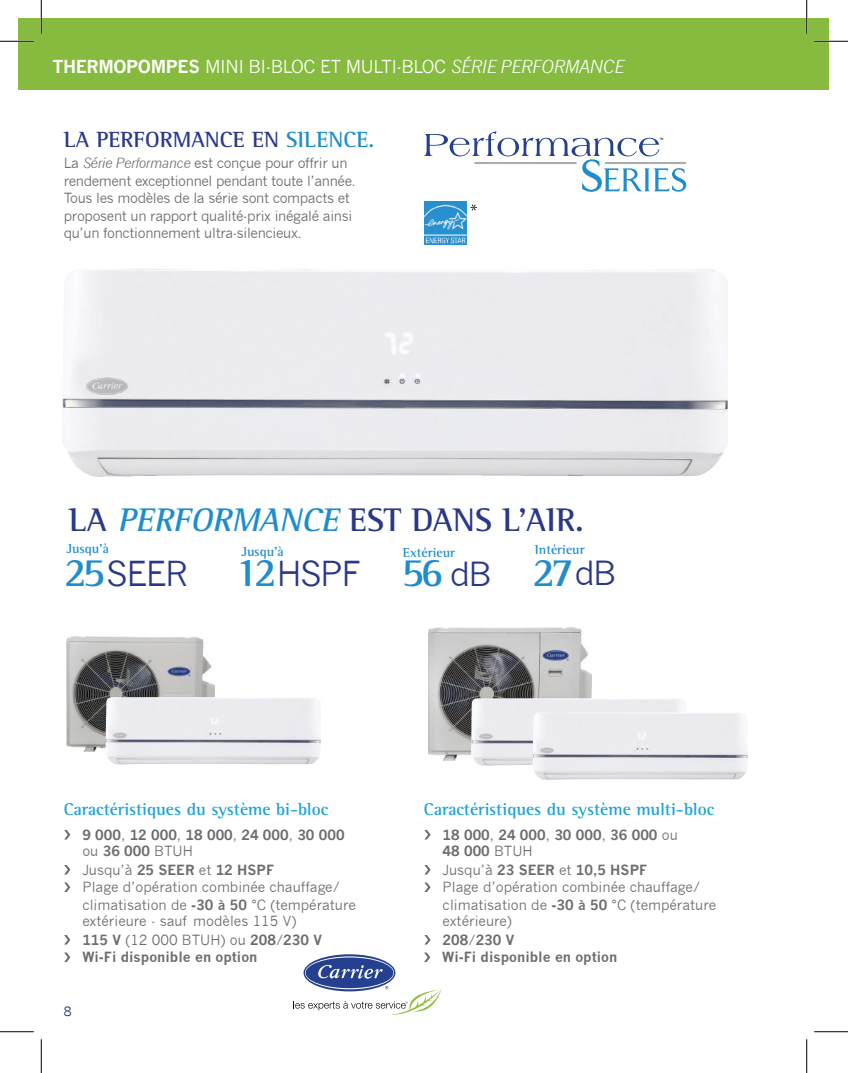
<style>
.page{position:relative;width:848px;height:1073px;background:#fff}
.page>*{position:absolute;margin:0;border:0;box-sizing:border-box;transform-origin:0 0}
.t1{font:700 41.38px "Rotis Semi Serif";color:#1f8dcd}
.t2{font:33.62px "News Gothic";letter-spacing:-.05em;color:#293889}
.t3{font:700 33.5px "Rotis Semi Serif";color:#293889}
.t4{font:700 22.5px "Rotis Semi Serif";color:#293889}
.t5{font:700 17.5px "Rotis Semi Serif";color:#1ea2dc}
.t6{font:17.5px "News Gothic";letter-spacing:-.025em;color:#fff}
.t7{font:13.75px/17.1px "News Gothic";color:#6c6d70}
.t8{font:13.75px/17.5px "News Gothic";letter-spacing:-.02em;color:#6c6d70}
.t9{font:700 13.75px/16.5px "News Gothic";color:#6c6d70}
.t10{font:700 13.38px "Rotis Semi Serif";color:#1f8dcd}
.t11{font:12.5px "News Gothic";color:#293889}
.s1{font-weight:700}
.s2{font-style:italic}
.s3{color:#1f8dcd}
.s4{font-style:italic;color:#1f8dcd}
.s5{font-family:"Rotis Semi Serif";font-weight:700;font-size:41.38px;color:#1f8dcd}
.s6{font-family:"News Gothic";font-weight:400;font-size:32.5px;color:#293889}
.s7{font-weight:400}
</style>
<div class="page">
<div style="left:19px;top:19px;width:810px;height:71px;background:#86bb40"></div>
<svg style="left:64px;top:830px;width:6px;height:9px"></svg>
<svg style="left:64px;top:865px;width:6px;height:9px"></svg>
<svg style="left:64px;top:882px;width:6px;height:10px"></svg>
<svg style="left:64px;top:935px;width:6px;height:9px"></svg>
<svg style="left:424px;top:131px;width:262px;height:61px"></svg>
<svg style="left:303px;top:954px;width:92px;height:37px"></svg>
<svg style="left:305px;top:956px;width:89px;height:33px"></svg>
<div style="left:305px;top:957px;width:88px;height:31px;background:#24408f;border-radius:50%"></div>
<svg style="left:318px;top:964px;width:65px;height:15px"></svg>
<svg style="left:293px;top:986px;width:148px;height:28px"></svg>
<svg style="left:424px;top:830px;width:6px;height:9px"></svg>
<svg style="left:424px;top:865px;width:6px;height:9px"></svg>
<svg style="left:424px;top:882px;width:6px;height:10px"></svg>
<svg style="left:424px;top:935px;width:6px;height:9px"></svg>
<svg style="left:470px;top:204px;width:7px;height:6px"></svg>
<img style="left:62px;top:269px;width:666px;height:208px">
<img style="left:67px;top:636px;width:147px;height:116px">
<img style="left:106px;top:697px;width:215px;height:67px">
<img style="left:429px;top:628px;width:162px;height:132px">
<img style="left:471px;top:698px;width:215px;height:67px">
<img style="left:424px;top:201px;width:42px;height:44px">
<img style="left:532px;top:712px;width:215px;height:67px">
<svg style="left:64px;top:952px;width:6px;height:10px"></svg>
<svg style="left:424px;top:952px;width:6px;height:10px"></svg>
<hr style="left:0;top:40px;width:34px;height:2px;background:#fff">
<hr style="left:814px;top:40px;width:34px;height:2px;background:#fff">
<hr style="left:40px;top:0;width:2px;height:34px;background:#fff">
<hr style="left:805px;top:0;width:2px;height:34px;background:#fff">
<hr style="left:0;top:41px;width:34px;height:1px;background:#000">
<hr style="left:814px;top:41px;width:34px;height:1px;background:#000">
<hr style="left:0;top:1031px;width:34px;height:1px;background:#000">
<hr style="left:814px;top:1031px;width:34px;height:1px;background:#000">
<hr style="left:41px;top:0;width:1px;height:34px;background:#000">
<hr style="left:41px;top:1039px;width:1px;height:33px;background:#000">
<hr style="left:806px;top:0;width:1px;height:34px;background:#000">
<hr style="left:806px;top:1039px;width:1px;height:33px;background:#000">
<p class="t6" style="left:52px;top:56px;width:573px"><span class="s1">THERMOPOMPES</span> MINI BI-BLOC ET MULTI-BLOC <span class="s2">SÉRIE PERFORMANCE</span></p>
<h3 class="t4" style="left:64px;top:126px;width:312px">LA PERFORMANCE EN <span class="s3">SILENCE.</span></h3>
<p class="t8" style="left:64px;top:154px;width:293px">La <span class="s2">Série Performance</span> est conçue pour offrir un rendement exceptionnel pendant toute l’année.<br>Tous les modèles de la série sont compacts et proposent un rapport qualité-prix inégalé ainsi qu’un fonctionnement ultra-silencieux.</p>
<h3 class="t3" style="left:69px;top:500px;width:516px">LA <span class="s4">PERFORMANCE</span> EST DANS L’AIR.</h3>
<p class="t10" style="left:67px;top:541px;width:44px">Jusqu’à</p>
<h2 class="t2" style="left:64px;top:554px;width:126px"><span class="s5">25</span>SEER</h2>
<p class="t10" style="left:241px;top:543px;width:44px">Jusqu’à</p>
<h2 class="t2" style="left:235px;top:554px;width:127px"><span class="s5">12</span>HSPF</h2>
<p class="t10" style="left:403px;top:544px;width:54px">Extérieur</p>
<h1 class="t1" style="left:401px;top:547px;width:92px">56 <span class="s6">dB</span></h1>
<p class="t10" style="left:535px;top:541px;width:51px">Intérieur</p>
<h1 class="t1" style="left:532px;top:547px;width:85px">27 <span class="s6">dB</span></h1>
<p class="t5" style="left:64px;top:799px;width:266px">Caractéristiques du système bi-bloc</p>
<p class="t5" style="left:424px;top:799px;width:292px">Caractéristiques du système multi-bloc</p>
<p class="t9" style="left:82px;top:826px;width:264px">9 000<span class="s7">,</span> 12 000<span class="s7">,</span> 18 000<span class="s7">,</span> 24 000<span class="s7">,</span> 30 000 <span class="s7">ou</span> 36 000 <span class="s7">BTUH</span></p>
<p class="t7" style="left:82px;top:861px;width:275px">Jusqu’à <span class="s1">25 SEER</span> et <span class="s1">12 HSPF<br></span>Plage d’opération combinée chauffage/ climatisation de <span class="s1">-30 à 50</span> °C (température extérieure - sauf modèles 115 V)</p>
<p class="t7" style="left:82px;top:931px;width:241px"><span class="s1">115 V</span> (12 000 BTUH) ou <span class="s1">208</span>/<span class="s1">230 V</span></p>
<p class="t9" style="left:442px;top:826px;width:237px">18 000<span class="s7">,</span> 24 000<span class="s7">,</span> 30 000<span class="s7">,</span> 36 000 <span class="s7">ou<br></span>48 000 <span class="s7">BTUH</span></p>
<p class="t9" style="left:442px;top:861px;width:206px"><span class="s7">Jusqu’à</span> 23 SEER <span class="s7">et</span> 10,5 HSPF</p>
<p class="t7" style="left:442px;top:878px;width:275px">Plage d’opération combinée chauffage/ climatisation de <span class="s1">-30 à 50</span> °C (température extérieure)</p>
<p class="t9" style="left:442px;top:931px;width:73px">208<span class="s7">/</span>230 V</p>
<p class="t9" style="left:82px;top:948px;width:176px">Wi-Fi disponible en option</p>
<p class="t9" style="left:442px;top:948px;width:176px">Wi-Fi disponible en option</p>
<p class="t11" style="left:64px;top:1004px;width:9px">8</p>
</div>
